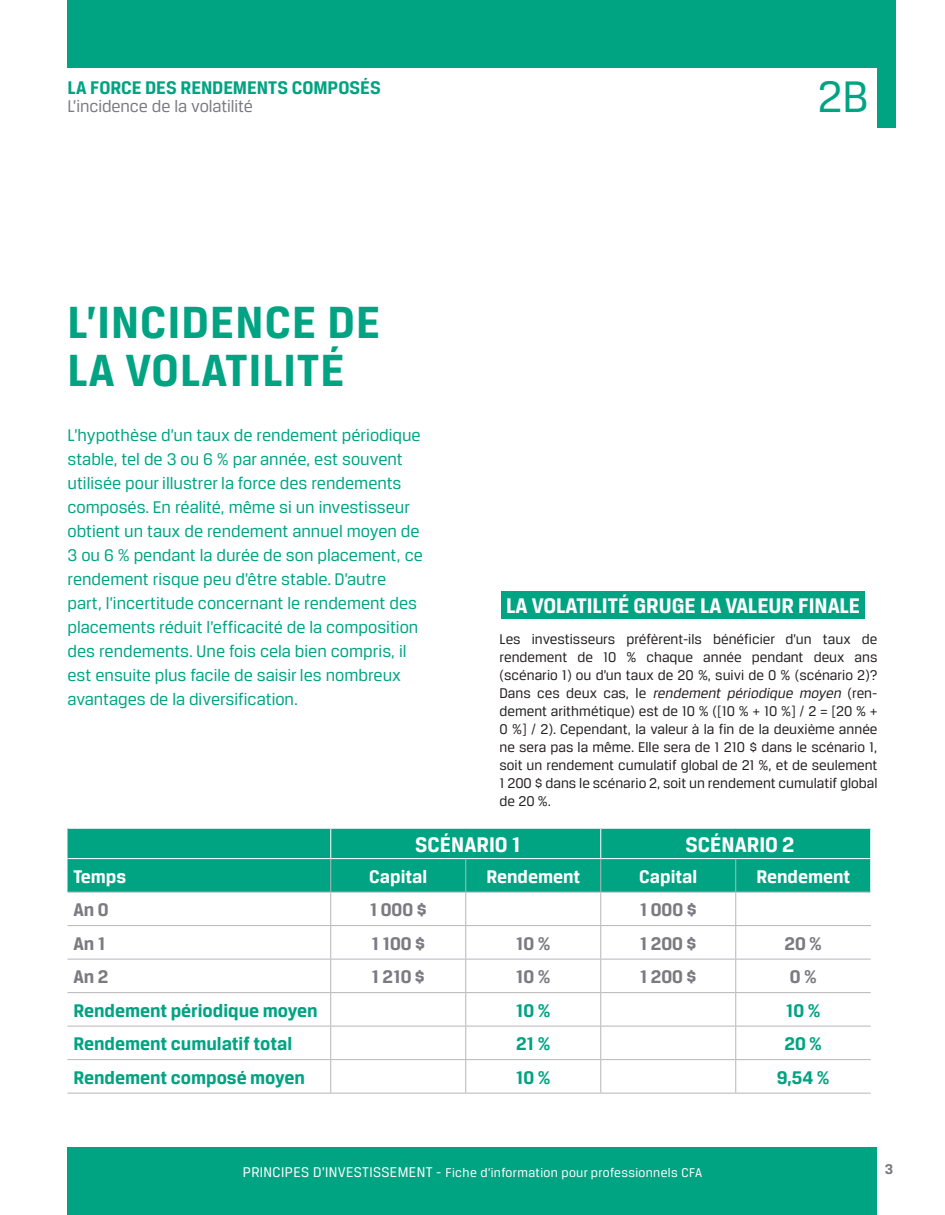
<style>
.page{position:relative;width:945px;height:1215px;background:#fff}
.page>*{position:absolute;margin:0;border:0;box-sizing:border-box;transform-origin:0 0}
.Grand_titre_bleu{font:700 48px/48px "Breuer Text";letter-spacing:.025em;color:#00a382}
.t1{font:47.1px "Breuer Text";color:#00a382}
.t2{font:700 22.5px "Breuer Text";color:#fff}
.t3{font:700 19.5px "Breuer Text";color:#00a382}
.t4{font:700 19.5px "Breuer Text";color:#7b7a81}
.t5{font:700 19.5px "Breuer Text";color:#fff}
.Intro_Section_bleu{font:18px/24px "Breuer Text";color:#00a382}
.t6{font:18px "Breuer Text";letter-spacing:-.005em;color:#7b7a81}
.Texte_courant{font:15px/18px "Breuer Text";color:#231f20;text-align:justify}
.t7{font:700 15px "Breuer Text";color:#7b7a81}
.t8{font:13.5px "Breuer Text";letter-spacing:.025em;color:#fff}
.s1{font-style:italic}
.s2{font-size:15px}
</style>
<div class="page">
<div style="left:68px;top:0;width:810px;height:68px;background:#00a382"></div>
<div style="left:68px;top:1148px;width:810px;height:67px;background:#00a382"></div>
<div style="left:877px;top:0;width:18px;height:127px;background:#00a382"></div>
<div style="left:501px;top:591px;width:364px;height:27px;background:#00a382"></div>
<div style="left:68px;top:828px;width:803px;height:64px;background:#00a382"></div>
<hr style="left:870px;top:859px;width:1px;height:33px;background:#fff">
<hr style="left:68px;top:858px;width:263px;height:1px;background:#fff">
<hr style="left:331px;top:858px;width:135px;height:1px;background:#fff">
<hr style="left:466px;top:858px;width:135px;height:1px;background:#fff">
<hr style="left:601px;top:858px;width:135px;height:1px;background:#fff">
<hr style="left:736px;top:858px;width:135px;height:1px;background:#fff">
<hr style="left:330px;top:859px;width:1px;height:33px;background:#b6b7bc">
<hr style="left:465px;top:859px;width:1px;height:33px;background:#b6b7bc">
<hr style="left:68px;top:892px;width:263px;height:1px;background:#b6b7bc">
<hr style="left:330px;top:892px;width:1px;height:33px;background:#b6b7bc">
<hr style="left:465px;top:892px;width:1px;height:33px;background:#b6b7bc">
<hr style="left:68px;top:925px;width:263px;height:1px;background:#b6b7bc">
<hr style="left:331px;top:892px;width:135px;height:1px;background:#b6b7bc">
<hr style="left:466px;top:892px;width:135px;height:1px;background:#b6b7bc">
<hr style="left:601px;top:892px;width:135px;height:1px;background:#b6b7bc">
<hr style="left:736px;top:892px;width:135px;height:1px;background:#b6b7bc">
<hr style="left:331px;top:925px;width:135px;height:1px;background:#b6b7bc">
<hr style="left:466px;top:925px;width:135px;height:1px;background:#b6b7bc">
<hr style="left:601px;top:925px;width:135px;height:1px;background:#b6b7bc">
<hr style="left:736px;top:925px;width:135px;height:1px;background:#b6b7bc">
<hr style="left:331px;top:959px;width:135px;height:1px;background:#b6b7bc">
<hr style="left:466px;top:959px;width:135px;height:1px;background:#b6b7bc">
<hr style="left:601px;top:959px;width:135px;height:1px;background:#b6b7bc">
<hr style="left:736px;top:959px;width:135px;height:1px;background:#b6b7bc">
<hr style="left:331px;top:992px;width:135px;height:1px;background:#b6b7bc">
<hr style="left:466px;top:992px;width:135px;height:1px;background:#b6b7bc">
<hr style="left:601px;top:992px;width:135px;height:1px;background:#b6b7bc">
<hr style="left:736px;top:992px;width:135px;height:1px;background:#b6b7bc">
<hr style="left:331px;top:1026px;width:135px;height:1px;background:#b6b7bc">
<hr style="left:466px;top:1026px;width:135px;height:1px;background:#b6b7bc">
<hr style="left:601px;top:1026px;width:135px;height:1px;background:#b6b7bc">
<hr style="left:736px;top:1026px;width:135px;height:1px;background:#b6b7bc">
<hr style="left:331px;top:1059px;width:135px;height:1px;background:#b6b7bc">
<hr style="left:466px;top:1059px;width:135px;height:1px;background:#b6b7bc">
<hr style="left:601px;top:1059px;width:135px;height:1px;background:#b6b7bc">
<hr style="left:736px;top:1059px;width:135px;height:1px;background:#b6b7bc">
<hr style="left:331px;top:1093px;width:135px;height:1px;background:#b6b7bc">
<hr style="left:466px;top:1093px;width:135px;height:1px;background:#b6b7bc">
<hr style="left:601px;top:1093px;width:135px;height:1px;background:#b6b7bc">
<hr style="left:736px;top:1093px;width:135px;height:1px;background:#b6b7bc">
<hr style="left:600px;top:859px;width:1px;height:33px;background:#b6b7bc">
<hr style="left:735px;top:859px;width:1px;height:33px;background:#b6b7bc">
<hr style="left:600px;top:892px;width:1px;height:33px;background:#b6b7bc">
<hr style="left:735px;top:892px;width:1px;height:33px;background:#b6b7bc">
<hr style="left:600px;top:926px;width:1px;height:33px;background:#b6b7bc">
<hr style="left:735px;top:926px;width:1px;height:33px;background:#b6b7bc">
<hr style="left:600px;top:959px;width:1px;height:33px;background:#b6b7bc">
<hr style="left:735px;top:959px;width:1px;height:33px;background:#b6b7bc">
<hr style="left:600px;top:993px;width:1px;height:33px;background:#b6b7bc">
<hr style="left:735px;top:993px;width:1px;height:33px;background:#b6b7bc">
<hr style="left:600px;top:1026px;width:1px;height:33px;background:#b6b7bc">
<hr style="left:735px;top:1026px;width:1px;height:33px;background:#b6b7bc">
<hr style="left:600px;top:1060px;width:1px;height:33px;background:#b6b7bc">
<hr style="left:735px;top:1060px;width:1px;height:33px;background:#b6b7bc">
<hr style="left:68px;top:959px;width:263px;height:1px;background:#b6b7bc">
<hr style="left:68px;top:992px;width:263px;height:1px;background:#b6b7bc">
<hr style="left:68px;top:1026px;width:263px;height:1px;background:#b6b7bc">
<hr style="left:68px;top:1059px;width:263px;height:1px;background:#b6b7bc">
<hr style="left:68px;top:1093px;width:263px;height:1px;background:#b6b7bc">
<hr style="left:330px;top:926px;width:1px;height:33px;background:#b6b7bc">
<hr style="left:330px;top:959px;width:1px;height:33px;background:#b6b7bc">
<hr style="left:330px;top:993px;width:1px;height:33px;background:#b6b7bc">
<hr style="left:330px;top:1026px;width:1px;height:33px;background:#b6b7bc">
<hr style="left:330px;top:1060px;width:1px;height:33px;background:#b6b7bc">
<hr style="left:465px;top:926px;width:1px;height:33px;background:#b6b7bc">
<hr style="left:465px;top:959px;width:1px;height:33px;background:#b6b7bc">
<hr style="left:465px;top:993px;width:1px;height:33px;background:#b6b7bc">
<hr style="left:465px;top:1026px;width:1px;height:33px;background:#b6b7bc">
<hr style="left:465px;top:1060px;width:1px;height:33px;background:#b6b7bc">
<p class="t3" style="left:68px;top:77px;width:315px">LA FORCE DES RENDEMENTS COMPOSÉS</p>
<p class="t6" style="left:68px;top:97px;width:187px">L’incidence de la volatilité</p>
<p class="Grand_titre_bleu" style="left:68px;top:298px;width:314px">L’INCIDENCE DE<br>LA VOLATILITÉ</p>
<h2 class="t1" style="left:817px;top:71px;width:52px">2B</h2>
<p class="Intro_Section_bleu" style="left:68px;top:423px;width:357px">L’hypothèse d’un taux de rendement périodique stable, tel de 3 ou 6 % par année, est souvent utilisée pour illustrer la force des rendements composés. En réalité, même si un investisseur obtient un taux de rendement annuel moyen de 3 ou 6 % pendant la durée de son placement, ce rendement risque peu d’être stable. D’autre</p>
<p class="Intro_Section_bleu" style="left:68px;top:591px;width:352px">part, l’incertitude concernant le rendement des placements réduit l’efficacité de la composition des rendements. Une fois cela bien compris, il est ensuite plus facile de saisir les nombreux avantages de la diversification.</p>
<p class="t2" style="left:506px;top:593px;width:355px">LA VOLATILITÉ GRUGE LA VALEUR FINALE</p>
<p class="Texte_courant" style="left:500px;top:630px;width:380px">Les investisseurs préfèrent-ils bénéficier d’un taux de rendement de 10 % chaque année pendant deux ans (scénario 1) ou d’un taux de 20 %, suivi de 0 % (scénario 2)?<br>D a n s c e s d e u x c a s , l e <span class="s1">rendement périodique moyen</span> ( r e n - dement arithmétique) est de 10 % ([10 % + 10 %] / 2 = [20 % + 0 %] / 2). Cependant, la valeur à la fin de la deuxième année ne sera pas la même. Elle sera de 1 210 $ dans le scénario 1, soit un rendement cumulatif global de 21 %, et de seulement 1 200 $ dans le scénario 2, soit un rendement cumulatif global de 20 %.</p>
<p class="t2" style="left:415px;top:832px;width:107px">SCÉNARIO 1</p>
<p class="t2" style="left:685px;top:832px;width:110px">SCÉNARIO 2</p>
<p class="t5" style="left:74px;top:866px;width:54px">Temps</p>
<p class="t5" style="left:369px;top:866px;width:59px">Capital</p>
<p class="t5" style="left:486px;top:866px;width:95px">Rendement</p>
<p class="t5" style="left:639px;top:866px;width:59px">Capital</p>
<p class="t5" style="left:756px;top:866px;width:95px">Rendement</p>
<p class="t4" style="left:74px;top:899px;width:37px">An 0</p>
<p class="t4" style="left:370px;top:899px;width:58px">1 000 $</p>
<p class="t4" style="left:640px;top:899px;width:58px">1 000 $</p>
<p class="t4" style="left:74px;top:933px;width:33px">An 1</p>
<p class="t4" style="left:371px;top:933px;width:55px">1 100 $</p>
<p class="t4" style="left:516px;top:933px;width:36px">10 %</p>
<p class="t4" style="left:640px;top:933px;width:58px">1 200 $</p>
<p class="t4" style="left:784px;top:933px;width:39px">20 %</p>
<p class="t4" style="left:74px;top:966px;width:36px">An 2</p>
<p class="t4" style="left:372px;top:966px;width:55px">1 210 $</p>
<p class="t4" style="left:516px;top:966px;width:36px">10 %</p>
<p class="t4" style="left:640px;top:966px;width:58px">1 200 $</p>
<p class="t4" style="left:790px;top:966px;width:29px">0 %</p>
<p class="t3" style="left:74px;top:1000px;width:246px">Rendement périodique moyen</p>
<p class="t3" style="left:516px;top:1000px;width:36px">10 %</p>
<p class="t3" style="left:786px;top:1000px;width:36px">10 %</p>
<p class="t3" style="left:74px;top:1033px;width:220px">Rendement cumulatif total</p>
<p class="t3" style="left:516px;top:1033px;width:36px">21 %</p>
<p class="t3" style="left:784px;top:1033px;width:39px">20 %</p>
<p class="t3" style="left:74px;top:1067px;width:233px">Rendement composé moyen</p>
<p class="t3" style="left:516px;top:1067px;width:36px">10 %</p>
<p class="t3" style="left:777px;top:1067px;width:54px">9,54 %</p>
<p class="t8" style="left:243px;top:1165px;width:461px"><span class="s2">PRINCIPES D’INVESTISSEMENT -</span> Fiche d’information pour professionnels CFA</p>
<p class="t7" style="left:885px;top:1161px;width:10px">3</p>
</div>
